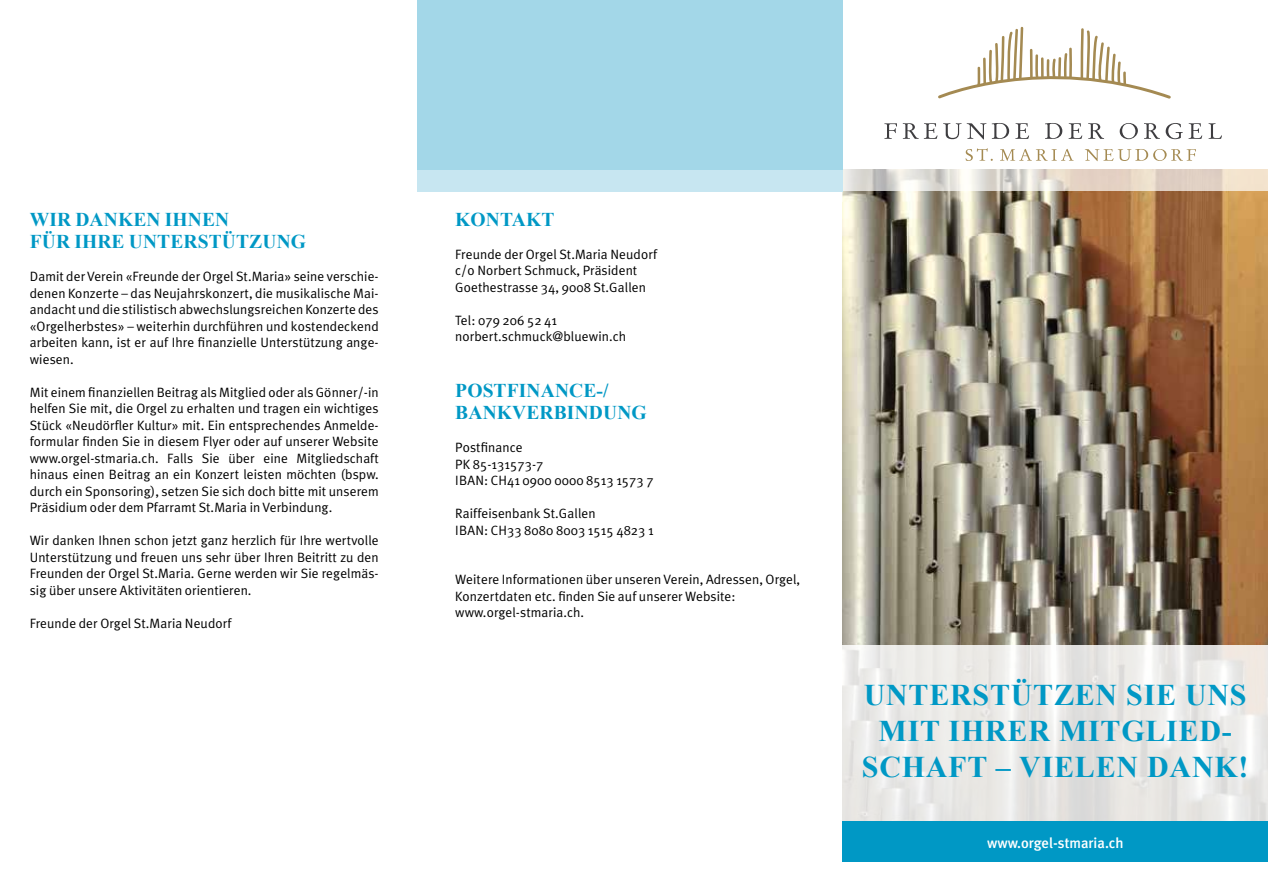
<style>
.page{position:relative;width:1268px;height:893px;background:#fff}
.page>*{position:absolute;margin:0;border:0;box-sizing:border-box;transform-origin:0 0}
.t1{font:700 30px/36px "Times New Roman";letter-spacing:.025em;color:#0098c5;text-align:center}
.t2{font:700 19.5px/22.5px "Times New Roman";letter-spacing:.005em;color:#0098c5}
.t3{font:500 14.7px "Meta Plus";color:#fff}
.t4{font:13.5px/16.5px "Meta Plus Normal";letter-spacing:.005em;color:#000}
</style>
<div class="page">
<img style="left:842px;top:190px;width:425px;height:455px">
<svg style="left:842px;top:0;width:425px;height:190px"></svg>
<svg style="left:884px;top:123px;width:337px;height:16px"></svg>
<svg style="left:965px;top:148px;width:230px;height:13px"></svg>
<svg style="left:936px;top:25px;width:236px;height:76px"></svg>
<svg style="left:842px;top:645px;width:425px;height:177px;background:#e8e8e6"></svg>
<div style="left:842px;top:822px;width:425px;height:40px;background:#0098c5"></div>
<div style="left:417px;top:0;width:425px;height:191px;background:#a3d7e8"></div>
<div style="left:417px;top:170px;width:425px;height:22px;background:#c7e6f1"></div>
<h2 class="t2" style="left:30px;top:208px;width:278px">WIR DANKEN IHNEN<br>FÜR IHRE UNTERSTÜTZUNG</h2>
<p class="t4" style="left:30px;top:268px;width:350px;text-align:justify">Damit der Verein «Freunde der Orgel St.Maria» seine verschie&shy;denen Konzerte – das Neujahrskonzert, die musikalische Mai&shy;andacht und die stilistisch abwechslungsreichen Konzerte des «Orgelherbstes» – weiterhin durchführen und kostendeckend arbeiten kann, ist er auf Ihre finanzielle Unterstützung ange&shy;wiesen.</p>
<p class="t4" style="left:30px;top:384px;width:350px;text-align:justify">Mit einem finanziellen Beitrag als Mitglied oder als Gönner/-in helfen Sie mit, die Orgel zu erhalten und tragen ein wichtiges Stück «Neudörfler Kultur» mit. Ein entsprechendes Anmelde&shy;formular finden Sie in diesem Flyer oder auf unserer Website www.orgel-stmaria.ch. Falls Sie über eine Mitgliedschaft hinaus einen Beitrag an ein Konzert leisten möchten (bspw. durch ein Sponsoring), setzen Sie sich doch bitte mit unserem Präsidium oder dem Pfarramt St.Maria in Verbindung.</p>
<p class="t4" style="left:30px;top:532px;width:350px;text-align:justify">Wir danken Ihnen schon jetzt ganz herzlich für Ihre wertvolle Unterstützung und freuen uns sehr über Ihren Beitritt zu den Freunden der Orgel St.Maria. Gerne werden wir Sie regelmäs&shy;sig über unsere Aktivitäten orientieren.</p>
<p class="t4" style="left:30px;top:615px;width:203px">Freunde der Orgel St.Maria Neudorf</p>
<h2 class="t2" style="left:455px;top:208px;width:101px">KONTAKT</h2>
<p class="t4" style="left:455px;top:246px;width:203px">Freunde der Orgel St.Maria Neudorf c/o Norbert Schmuck, Präsident<br>Goethestrasse 34, 9008 St.Gallen</p>
<p class="t4" style="left:455px;top:312px;width:172px">Tel: 079 206 52 41 norbert.schmuck@bluewin.ch</p>
<h2 class="t2" style="left:455px;top:379px;width:193px">POSTFINANCE-/<br>BANKVERBINDUNG</h2>
<p class="t4" style="left:455px;top:439px;width:200px">Postfinance<br>PK 85-131573-7<br>IBAN: CH41 0900 0000 8513 1573 7</p>
<p class="t4" style="left:455px;top:505px;width:200px">Raiffeisenbank St.Gallen<br>IBAN: CH33 8080 8003 1515 4823 1</p>
<p class="t4" style="left:455px;top:571px;width:346px">Weitere Informationen über unseren Verein, Adressen, Orgel,<br>Konzertdaten etc. finden Sie auf unserer Website: www.orgel-stmaria.ch.</p>
<h1 class="t1" style="left:861px;top:677px;width:388px">UNTERSTÜTZEN SIE UNS<br>MIT IHRER MITGLIED-<br>SCHAFT – VIELEN DANK!</h1>
<p class="t3" style="left:986px;top:834px;width:138px">www.orgel-stmaria.ch</p>
</div>
